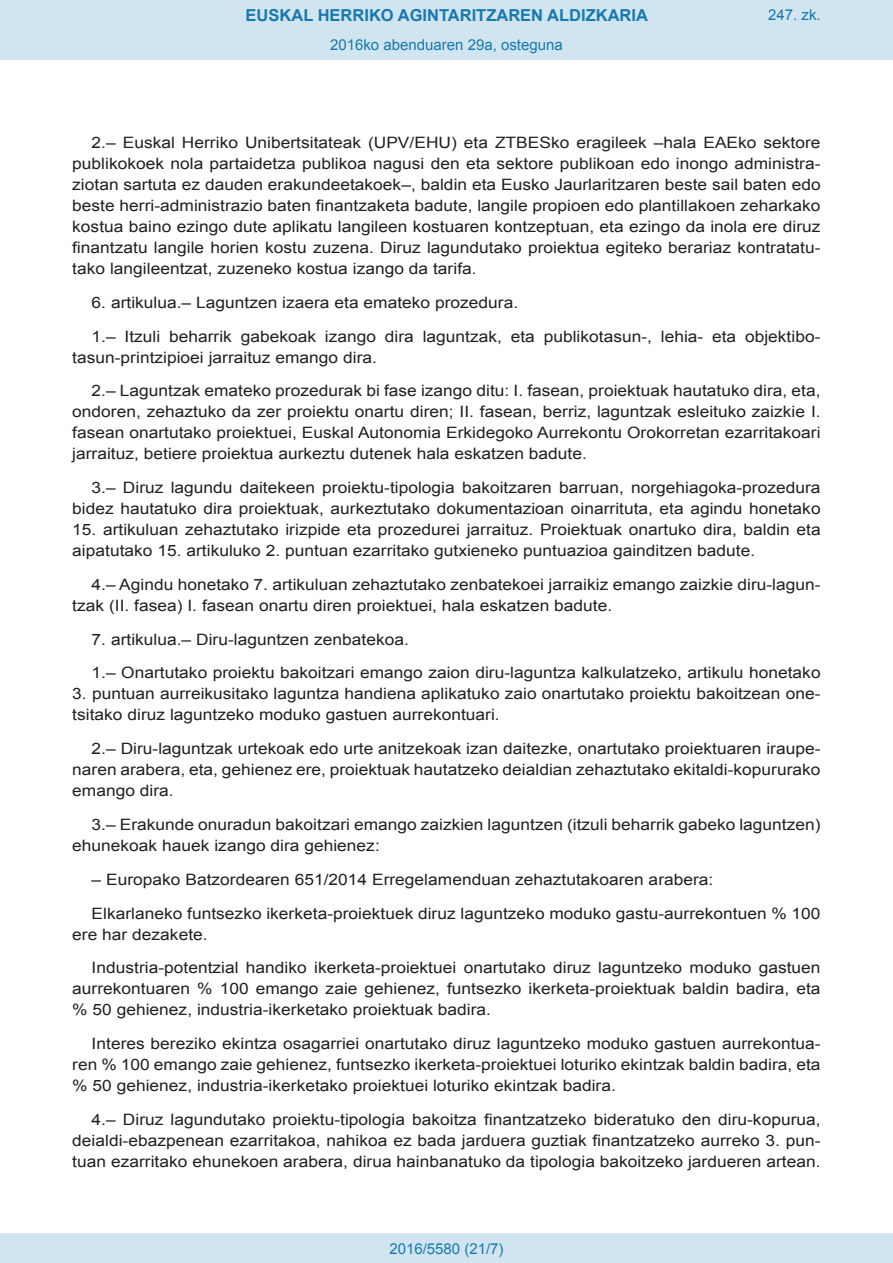
<style>
.page{position:relative;width:893px;height:1263px;background:#fff}
.page>*{position:absolute;margin:0;border:0;box-sizing:border-box;transform-origin:0 0}
.t1{font:700 16.5px "Arial";color:#1879ad}
.BOPVDetalle{font:15.6px/21px "Arial";color:#231f20;text-align:justify;scale:1.11 1}
.Paginacion_Centro{font:15px "Arial";color:#1879ad}
</style>
<div class="page">
<div style="left:0;top:0;width:893px;height:60px;background:#d0e5f0"></div>
<div style="left:0;top:1233px;width:893px;height:30px;background:#d0e5f0"></div>
<p class="t1" style="left:246px;top:4px;width:404px">EUSKAL HERRIKO AGINTARITZAREN ALDIZKARIA</p>
<p class="Paginacion_Centro" style="left:330px;top:35px;width:234px">2016ko abenduaren 29a, osteguna</p>
<p class="Paginacion_Centro" style="left:768px;top:5px;width:54px">247. zk.</p>
<p class="BOPVDetalle" style="left:72px;top:132px;width:676px;text-indent:19px">2.– Euskal Herriko Unibertsitateak (UPV/EHU) eta ZTBESko eragileek –hala EAEko sektore publikokoek nola partaidetza publikoa nagusi den eta sektore publikoan edo inongo administra&shy;ziotan sartuta ez dauden erakundeetakoek–, baldin eta Eusko Jaurlaritzaren beste sail baten edo beste herri-administrazio baten finantzaketa badute, langile propioen edo plantillakoen zeharkako kostua baino ezingo dute aplikatu langileen kostuaren kontzeptuan, eta ezingo da inola ere diruz finantzatu langile horien kostu zuzena. Diruz lagundutako proiektua egiteko berariaz kontratatu&shy;tako langileentzat, zuzeneko kostua izango da tarifa.</p>
<p class="BOPVDetalle" style="left:92px;top:292px;width:386px">6. artikulua.– Laguntzen izaera eta emateko prozedura.</p>
<p class="BOPVDetalle" style="left:72px;top:326px;width:676px;text-indent:19px">1.– Itzuli beharrik gabekoak izango dira laguntzak, eta publikotasun-, lehia- eta objektibo&shy;tasun-printzipioei jarraituz emango dira.</p>
<p class="BOPVDetalle" style="left:72px;top:381px;width:676px;text-indent:19px">2.– Laguntzak emateko prozedurak bi fase izango ditu: I. fasean, proiektuak hautatuko dira, eta, ondoren, zehaztuko da zer proiektu onartu diren; II. fasean, berriz, laguntzak esleituko zaizkie I. fasean onartutako proiektuei, Euskal Autonomia Erkidegoko Aurrekontu Orokorretan ezarritakoari jarraituz, betiere proiektua aurkeztu dutenek hala eskatzen badute.</p>
<p class="BOPVDetalle" style="left:72px;top:477px;width:676px;text-align:right">3.– Diruz lagundu daitekeen proiektu-tipologia bakoitzaren barruan, norgehiagoka-prozedura bidez hautatuko dira proiektuak, aurkeztutako dokumentazioan oinarrituta, eta agindu honetako</p>
<p class="BOPVDetalle" style="left:72px;top:519px;width:676px">15. artikuluan zehaztutako irizpide eta prozedurei jarraituz. Proiektuak onartuko dira, baldin eta aipatutako 15. artikuluko 2. puntuan ezarritako gutxieneko puntuazioa gainditzen badute.</p>
<p class="BOPVDetalle" style="left:72px;top:574px;width:676px;text-indent:19px">4.– Agindu honetako 7. artikuluan zehaztutako zenbatekoei jarraikiz emango zaizkie diru-lagun&shy;tzak (II. fasea) I. fasean onartu diren proiektuei, hala eskatzen badute.</p>
<p class="BOPVDetalle" style="left:92px;top:629px;width:287px">7. artikulua.– Diru-laguntzen zenbatekoa.</p>
<p class="BOPVDetalle" style="left:92px;top:663px;width:658px">1.– Onartutako proiektu bakoitzari emango zaion diru-laguntza kalkulatzeko, artikulu honetako</p>
<p class="BOPVDetalle" style="left:72px;top:684px;width:676px">3. puntuan aurreikusitako laguntza handiena aplikatuko zaio onartutako proiektu bakoitzean one&shy;tsitako diruz laguntzeko moduko gastuen aurrekontuari.</p>
<p class="BOPVDetalle" style="left:72px;top:738px;width:676px;text-indent:19px">2.– Diru-laguntzak urtekoak edo urte anitzekoak izan daitezke, onartutako proiektuaren iraupe&shy;naren arabera, eta, gehienez ere, proiektuak hautatzeko deialdian zehaztutako ekitaldi-kopururako emango dira.</p>
<p class="BOPVDetalle" style="left:72px;top:814px;width:676px;text-indent:19px">3.– Erakunde onuradun bakoitzari emango zaizkien laguntzen (itzuli beharrik gabeko laguntzen) ehunekoak hauek izango dira gehienez:</p>
<p class="BOPVDetalle" style="left:92px;top:869px;width:562px">– Europako Batzordearen 651/2014 Erregelamenduan zehaztutakoaren arabera:</p>
<p class="BOPVDetalle" style="left:72px;top:903px;width:676px;text-indent:19px">Elkarlaneko funtsezko ikerketa-proiektuek diruz laguntzeko moduko gastu-aurrekontuen % 100 ere har dezakete.</p>
<p class="BOPVDetalle" style="left:72px;top:957px;width:676px;text-indent:19px">Industria-potentzial handiko ikerketa-proiektuei onartutako diruz laguntzeko moduko gastuen aurrekontuaren % 100 emango zaie gehienez, funtsezko ikerketa-proiektuak baldin badira, eta % 50 gehienez, industria-ikerketako proiektuak badira.</p>
<p class="BOPVDetalle" style="left:72px;top:1033px;width:676px;text-indent:19px">Interes bereziko ekintza osagarriei onartutako diruz laguntzeko moduko gastuen aurrekontua&shy;ren % 100 emango zaie gehienez, funtsezko ikerketa-proiektuei loturiko ekintzak baldin badira, eta % 50 gehienez, industria-ikerketako proiektuei loturiko ekintzak badira.</p>
<p class="BOPVDetalle" style="left:72px;top:1109px;width:676px;text-indent:19px">4.– Diruz lagundutako proiektu-tipologia bakoitza finantzatzeko bideratuko den diru-kopurua, deialdi-ebazpenean ezarritakoa, nahikoa ez bada jarduera guztiak finantzatzeko aurreko 3. pun&shy;tuan ezarritako ehunekoen arabera, dirua hainbanatuko da tipologia bakoitzeko jardueren artean.</p>
<p class="Paginacion_Centro" style="left:389px;top:1238px;width:116px">2016/5580 (21/7)</p>
</div>
